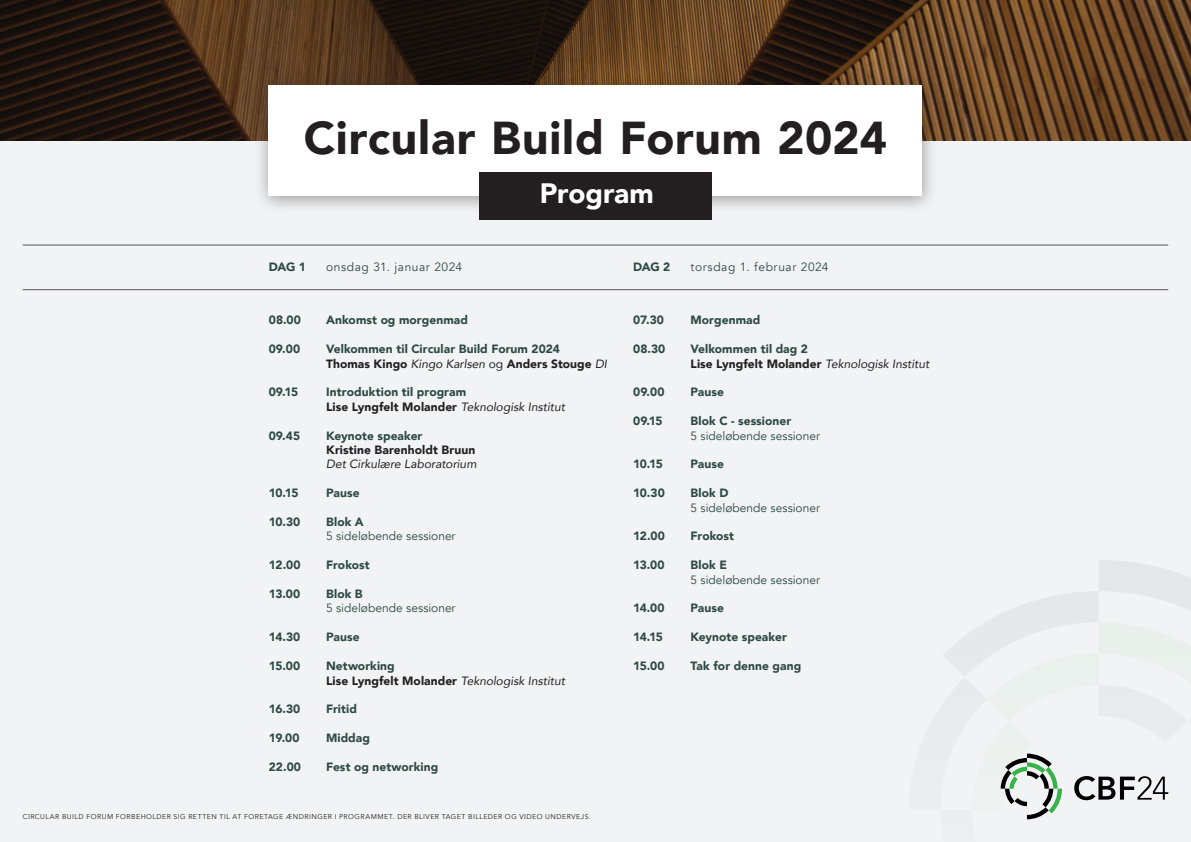
<style>
.page{position:relative;width:1191px;height:842px;background:#f2f3f4}
.page>*{position:absolute;margin:0;border:0;box-sizing:border-box;transform-origin:0 0}
.t1{font:900 46px "Avenir";letter-spacing:.015em;color:#231f20}
.t2{font:900 28px "Avenir";letter-spacing:-.005em;color:#fff}
.t3{font:900 12px "Avenir";letter-spacing:.005em;color:#2d4a45}
.t4{font:900 12px "Avenir";letter-spacing:.005em;color:#231f20}
.t5{font:12px "Avenir";color:#2d4a45}
.t6{font:italic 12px/14.4px "Avenir";color:#231f20}
.t7{font:12px "Avenir";letter-spacing:.045em;color:#2d4a45}
.t8{font:7px "Avenir";letter-spacing:.065em;color:#231f20}
.s1{font-weight:400;font-style:italic}
.s2{font-weight:400}
.s3{font-weight:900;font-style:normal}
</style>
<div class="page">
<img style="left:0;top:0;width:1191px;height:140px">
<div style="left:253px;top:72px;width:685px;height:142px;background:#231f20;opacity:.43"></div>
<div style="left:269px;top:85px;width:653px;height:111px;background:#fff"></div>
<svg style="left:1000px;top:754px;width:62px;height:65px"></svg>
<svg style="left:1074px;top:776px;width:94px;height:24px"></svg>
<div style="left:479px;top:172px;width:233px;height:48px;background:#231f20"></div>
<hr style="left:23px;top:245px;width:1145px;height:1px;background:#231f20">
<hr style="left:23px;top:289px;width:1145px;height:1px;background:#231f20">
<p class="t1" style="left:304px;top:98px;width:585px">Circular Build Forum 2024</p>
<p class="t3" style="left:269px;top:257px;width:39px">DAG 1</p>
<p class="t7" style="left:326px;top:260px;width:137px">onsdag 31. januar 2024</p>
<p class="t2" style="left:540px;top:169px;width:116px">Program</p>
<p class="t3" style="left:633px;top:257px;width:39px">DAG 2</p>
<p class="t7" style="left:690px;top:260px;width:140px">torsdag 1. februar 2024</p>
<p class="t3" style="left:269px;top:310px;width:34px">08.00</p>
<p class="t3" style="left:269px;top:339px;width:33px">09.00</p>
<p class="t3" style="left:269px;top:382px;width:31px">09.15</p>
<p class="t3" style="left:269px;top:425px;width:33px">09.45</p>
<p class="t3" style="left:269px;top:483px;width:31px">10.15</p>
<p class="t3" style="left:269px;top:512px;width:33px">10.30</p>
<p class="t3" style="left:269px;top:555px;width:33px">12.00</p>
<p class="t3" style="left:269px;top:584px;width:33px">13.00</p>
<p class="t3" style="left:269px;top:627px;width:33px">14.30</p>
<p class="t3" style="left:269px;top:656px;width:33px">15.00</p>
<p class="t3" style="left:269px;top:699px;width:33px">16.30</p>
<p class="t3" style="left:269px;top:728px;width:32px">19.00</p>
<p class="t3" style="left:269px;top:756px;width:34px">22.00</p>
<p class="t3" style="left:326px;top:310px;width:143px">Ankomst og morgenmad</p>
<p class="t3" style="left:326px;top:339px;width:235px">Velkommen til Circular Build Forum 2024</p>
<p class="t4" style="left:326px;top:353px;width:282px">Thomas Kingo <span class="s1">Kingo Karlsen</span> <span class="s2">og</span> Anders Stouge <span class="s1">DI</span></p>
<p class="t3" style="left:326px;top:382px;width:142px">Introduktion til program</p>
<p class="t4" style="left:326px;top:396px;width:240px">Lise Lyngfelt Molander <span class="s1">Teknologisk Institut</span></p>
<p class="t3" style="left:326px;top:425px;width:98px">Keynote speaker</p>
<p class="t6" style="left:326px;top:443px;width:152px"><span class="s3">Kristine Barenholdt Bruun<br></span>Det Cirkulære Laboratorium</p>
<p class="t3" style="left:326px;top:483px;width:35px">Pause</p>
<p class="t3" style="left:326px;top:512px;width:39px">Blok A</p>
<p class="t5" style="left:326px;top:529px;width:131px">5 sideløbende sessioner</p>
<p class="t3" style="left:326px;top:555px;width:45px">Frokost</p>
<p class="t3" style="left:326px;top:584px;width:38px">Blok B</p>
<p class="t5" style="left:326px;top:601px;width:131px">5 sideløbende sessioner</p>
<p class="t3" style="left:326px;top:627px;width:35px">Pause</p>
<p class="t3" style="left:326px;top:656px;width:70px">Networking</p>
<p class="t4" style="left:326px;top:670px;width:240px">Lise Lyngfelt Molander <span class="s1">Teknologisk Institut</span></p>
<p class="t3" style="left:326px;top:699px;width:32px">Fritid</p>
<p class="t3" style="left:326px;top:728px;width:45px">Middag</p>
<p class="t3" style="left:326px;top:756px;width:114px">Fest og networking</p>
<p class="t8" style="left:23px;top:812px;width:570px">CIRCULAR BUILD FORUM FORBEHOLDER SIG RETTEN TIL AT FORETAGE ÆNDRINGER I PROGRAMMET. DER BLIVER TAGET BILLEDER OG VIDEO UNDERVEJS.</p>
<p class="t3" style="left:633px;top:310px;width:32px">07.30</p>
<p class="t3" style="left:633px;top:339px;width:34px">08.30</p>
<p class="t3" style="left:633px;top:382px;width:33px">09.00</p>
<p class="t3" style="left:633px;top:411px;width:31px">09.15</p>
<p class="t3" style="left:633px;top:454px;width:31px">10.15</p>
<p class="t3" style="left:633px;top:483px;width:33px">10.30</p>
<p class="t3" style="left:633px;top:526px;width:33px">12.00</p>
<p class="t3" style="left:633px;top:555px;width:33px">13.00</p>
<p class="t3" style="left:633px;top:598px;width:33px">14.00</p>
<p class="t3" style="left:633px;top:627px;width:31px">14.15</p>
<p class="t3" style="left:633px;top:656px;width:33px">15.00</p>
<p class="t3" style="left:690px;top:310px;width:71px">Morgenmad</p>
<p class="t3" style="left:690px;top:339px;width:119px">Velkommen til dag 2</p>
<p class="t4" style="left:690px;top:353px;width:240px">Lise Lyngfelt Molander <span class="s1">Teknologisk Institut</span></p>
<p class="t3" style="left:690px;top:382px;width:35px">Pause</p>
<p class="t3" style="left:690px;top:411px;width:102px">Blok C - sessioner</p>
<p class="t5" style="left:690px;top:428px;width:131px">5 sideløbende sessioner</p>
<p class="t3" style="left:690px;top:454px;width:35px">Pause</p>
<p class="t3" style="left:690px;top:483px;width:39px">Blok D</p>
<p class="t5" style="left:690px;top:500px;width:131px">5 sideløbende sessioner</p>
<p class="t3" style="left:690px;top:526px;width:45px">Frokost</p>
<p class="t3" style="left:690px;top:555px;width:38px">Blok E</p>
<p class="t5" style="left:690px;top:572px;width:131px">5 sideløbende sessioner</p>
<p class="t3" style="left:690px;top:598px;width:35px">Pause</p>
<p class="t3" style="left:690px;top:627px;width:98px">Keynote speaker</p>
<p class="t3" style="left:690px;top:656px;width:112px">Tak for denne gang</p>
</div>
